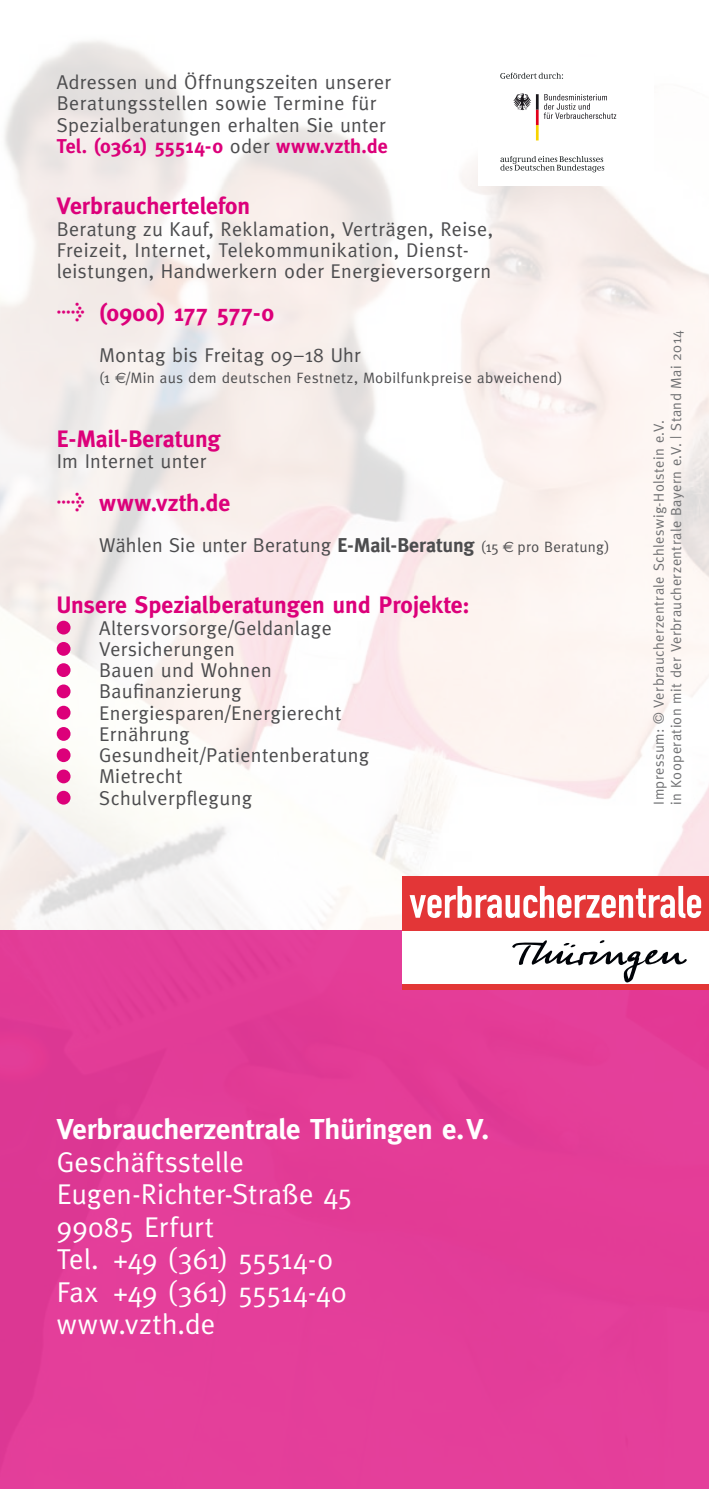
<style>
.page{position:relative;width:709px;height:1489px;background:#fff}
.page>*{position:absolute;margin:0;border:0;box-sizing:border-box;transform-origin:0 0}
.t1{font:28.75px/32.5px "Meta";letter-spacing:.005em;color:#fff}
.t2{font:700 28.75px "Meta";letter-spacing:-.005em;color:#fff}
.t3{font:700 23.75px "Meta";letter-spacing:.005em;color:#dc007a}
.t4{font:700 23.75px "Meta";letter-spacing:-.015em;color:#dc007a}
.t5{font:20px/21.2px "Meta";letter-spacing:.02em;color:#4c4c4e}
.t6{font:15px "Meta";letter-spacing:.03em;color:#4c4c4e}
.t7{font:14.5px/17.5px "Meta";letter-spacing:.03em;color:#707173}
.s1{font-weight:700;color:#dc007a}
.s2{font-family:"Meta Normal Italic Expert";font-weight:400;font-size:32.5px}
.s3{font-family:"Euro Sans"}
.s4{font-weight:700}
.s5{font-size:15px}
.s6{font-family:"Euro Sans";font-size:15px}
</style>
<div class="page">
<img style="left:0;top:41px;width:709px;height:889px">
<div style="left:0;top:930px;width:709px;height:558px;background:#e33d99"></div>
<div style="left:478px;top:57px;width:176px;height:129px;background:#fff"></div>
<svg style="left:500px;top:73px;width:63px;height:6px"></svg>
<svg style="left:500px;top:156px;width:104px;height:16px"></svg>
<svg style="left:513px;top:93px;width:25px;height:47px"></svg>
<svg style="left:544px;top:94px;width:72px;height:25px"></svg>
<div style="left:57px;top:620px;width:14px;height:14px;background:#dc007a;border-radius:50%"></div>
<div style="left:57px;top:642px;width:14px;height:13px;background:#dc007a;border-radius:50%"></div>
<div style="left:57px;top:663px;width:14px;height:14px;background:#dc007a;border-radius:50%"></div>
<div style="left:57px;top:684px;width:14px;height:14px;background:#dc007a;border-radius:50%"></div>
<div style="left:57px;top:705px;width:14px;height:14px;background:#dc007a;border-radius:50%"></div>
<div style="left:57px;top:727px;width:14px;height:13px;background:#dc007a;border-radius:50%"></div>
<div style="left:57px;top:748px;width:14px;height:14px;background:#dc007a;border-radius:50%"></div>
<div style="left:57px;top:769px;width:14px;height:14px;background:#dc007a;border-radius:50%"></div>
<div style="left:57px;top:790px;width:14px;height:14px;background:#dc007a;border-radius:50%"></div>
<div style="left:402px;top:930px;width:307px;height:54px;background:#fff"></div>
<div style="left:402px;top:876px;width:307px;height:54px;background:#e33637"></div>
<svg style="left:409px;top:886px;width:292px;height:32px"></svg>
<div style="left:402px;top:984px;width:307px;height:5px;background:#e33637"></div>
<svg style="left:512px;top:940px;width:174px;height:42px"></svg>
<p class="t5" style="left:57px;top:71px;width:336px">Adressen und Öffnungszeiten unserer Beratungsstellen sowie Termine für Spezialberatungen erhalten Sie unter <span class="s1">Tel. (0361) 55514-0</span> oder <span class="s1">www.vzth.de</span></p>
<p class="t3" style="left:57px;top:192px;width:195px">Verbrauchertelefon</p>
<p class="t5" style="left:57px;top:218px;width:438px">Beratung zu Kauf, Reklamation, Verträgen, Reise,<br>Freizeit, Internet, Telekommunikation, Dienst&shy;leistungen, Handwerkern oder Energieversorgern</p>
<p class="t4" style="left:57px;top:298px;width:219px"><span class="s2">t</span> (0900) 177 577-0</p>
<p class="t5" style="left:99px;top:344px;width:263px">Montag bis Freitag 09–18 Uhr</p>
<p class="t6" style="left:99px;top:369px;width:465px">(1 <span class="s3">€</span>/Min aus dem deutschen Festnetz, Mobilfunkpreise abweichend)</p>
<p class="t3" style="left:57px;top:425px;width:165px">E-Mail-Beratung</p>
<p class="t5" style="left:57px;top:450px;width:151px">Im Internet unter</p>
<p class="t3" style="left:57px;top:488px;width:175px"><span class="s2">t</span> www.vzth.de</p>
<p class="t5" style="left:99px;top:534px;width:512px">Wählen Sie unter Beratung <span class="s4">E-Mail-Beratung</span> <span class="s5">(15</span> <span class="s6">€</span> <span class="s5">pro Beratung)</span></p>
<p class="t3" style="left:57px;top:591px;width:414px">Unsere Spezialberatungen und Projekte:</p>
<p class="t5" style="left:99px;top:616px;width:271px">Altersvorsorge/Geldanlage<br>Versicherungen<br>Bauen und Wohnen<br>Baufinanzierung<br>Energiesparen/Energierecht<br>Ernährung<br>Gesundheit/Patientenberatung<br>Mietrecht<br>Schulverpflegung</p>
<p class="t7" style="left:650px;top:804px;width:476px;rotate:-90deg">Impressum: © Verbraucherzentrale Schleswig-Holstein e.V.<br>in Kooperation mit der Verbraucherzentrale Bayern e.V. | Stand Mai 2014</p>
<h1 class="t2" style="left:57px;top:1112px;width:434px">Verbraucherzentrale Thüringen e. V.</h1>
<h1 class="t1" style="left:57px;top:1144px;width:298px">Geschäftsstelle<br>Eugen-Richter-Straße 45<br>99085 Erfurt<br>Tel. +49 (361) 55514-0<br>Fax +49 (361) 55514-40 www.vzth.de</h1>
</div>
